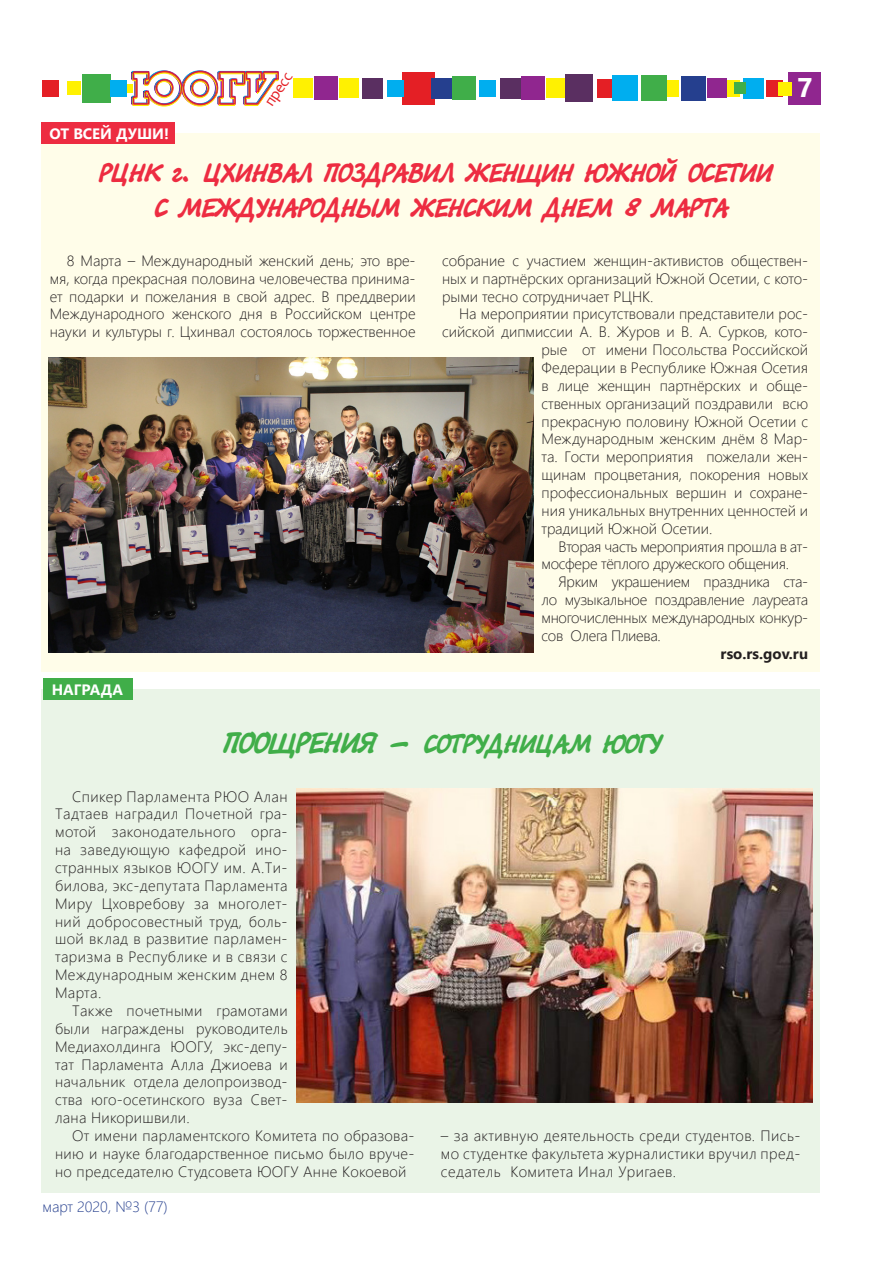
<style>
.page{position:relative;width:893px;height:1263px;background:#fff}
.page>*{position:absolute;margin:0;border:0;box-sizing:border-box;transform-origin:0 0}
.статьи{font:27px "Tagir CTT";color:#ed2c41}
.статьи-2{font:27px "Tagir CTT";color:#40ae49}
.t1{font:700 27px "Segoe UI";color:#fff}
.t2{font:15.75px "Candara";color:#e41f25}
.статьи-3{font:300 15px/17.9px "Segoe UI";color:#231f20;text-align:justify}
.статьи-4{font:300 15px/17.9px "Segoe UI";letter-spacing:-.02em;color:#231f20}
.статьи-5{font:700 15px "Segoe UI";color:#fff}
.t3{font:300 15px "Segoe UI";color:#253f8e}
.статьи-6{font:700 15px "Segoe UI";color:#231f20}
.s1{font-size:30px}
</style>
<div class="page">
<div style="left:788px;top:72px;width:33px;height:33px;background:#90268f"></div>
<div style="left:402px;top:72px;width:33px;height:33px;background:#e41f25"></div>
<div style="left:339px;top:79px;width:20px;height:19px;background:#fff101"></div>
<div style="left:124px;top:84px;width:9px;height:9px;background:#fff101"></div>
<div style="left:500px;top:78px;width:20px;height:21px;background:#5a2f61"></div>
<div style="left:362px;top:78px;width:21px;height:21px;background:#5a2f61"></div>
<div style="left:479px;top:80px;width:16px;height:17px;background:#00aeef"></div>
<div style="left:387px;top:80px;width:17px;height:17px;background:#00aeef"></div>
<div style="left:431px;top:78px;width:21px;height:21px;background:#253f8e"></div>
<div style="left:452px;top:76px;width:24px;height:24px;background:#40ae49"></div>
<div style="left:521px;top:77px;width:24px;height:23px;background:#90268f"></div>
<div style="left:314px;top:77px;width:24px;height:23px;background:#90268f"></div>
<div style="left:546px;top:79px;width:20px;height:19px;background:#fff101"></div>
<div style="left:294px;top:79px;width:19px;height:19px;background:#fff101"></div>
<div style="left:565px;top:74px;width:28px;height:28px;background:#5a2f61"></div>
<div style="left:597px;top:79px;width:19px;height:19px;background:#e41f25"></div>
<div style="left:612px;top:75px;width:26px;height:26px;background:#00aeef"></div>
<div style="left:743px;top:78px;width:21px;height:21px;background:#00aeef"></div>
<div style="left:663px;top:80px;width:16px;height:17px;background:#fff101"></div>
<div style="left:723px;top:80px;width:17px;height:17px;background:#fff101"></div>
<div style="left:681px;top:76px;width:25px;height:25px;background:#253f8e"></div>
<div style="left:641px;top:75px;width:26px;height:26px;background:#40ae49"></div>
<div style="left:82px;top:74px;width:29px;height:29px;background:#40ae49"></div>
<div style="left:734px;top:82px;width:12px;height:12px;background:#40ae49"></div>
<div style="left:767px;top:80px;width:16px;height:17px;background:#e41f25"></div>
<div style="left:43px;top:80px;width:16px;height:17px;background:#e41f25"></div>
<div style="left:707px;top:79px;width:19px;height:19px;background:#90268f"></div>
<div style="left:778px;top:82px;width:14px;height:14px;background:#fff101"></div>
<div style="left:67px;top:82px;width:14px;height:13px;background:#fff101"></div>
<img style="left:131px;top:70px;width:148px;height:36px">
<div style="left:110px;top:80px;width:17px;height:17px;background:#00aeef"></div>
<div style="left:41px;top:133px;width:778px;height:539px;background:#fffde9"></div>
<div style="left:41px;top:122px;width:134px;height:22px;background:#ed2c41"></div>
<div style="left:41px;top:689px;width:778px;height:504px;background:#eaf4e7"></div>
<div style="left:43px;top:678px;width:90px;height:21px;background:#40ae49"></div>
<img style="left:296px;top:789px;width:516px;height:314px">
<img style="left:49px;top:358px;width:484px;height:294px">
<p class="статьи-5" style="left:50px;top:119px;width:121px">ОТ ВСЕЙ ДУШИ!</p>
<p class="t2" style="left:260px;top:99px;width:39px;rotate:-56deg">пресс</p>
<h1 class="t1" style="left:797px;top:62px;width:17px">7</h1>
<p class="статьи" style="left:98px;top:156px;width:675px">РЦНК г. ЦХИНВАЛ ПОЗДРАВИЛ ЖЕНЩИН ЮЖНОЙ ОСЕТИИ</p>
<p class="статьи" style="left:154px;top:192px;width:575px">С МЕЖДУНАРОДНЫМ ЖЕНСКИМ ДНЕМ 8 МАРТА</p>
<p class="статьи-3" style="left:50px;top:250px;width:367px;text-indent:17px">8 Марта – Международный женский день; это вре&shy;мя, когда прекрасная половина человечества принима&shy;ет подарки и пожелания в свой адрес. В преддверии Международного женского дня в Российском центре науки и культуры г. Цхинвал состоялось торжественное</p>
<p class="статьи-3" style="left:442px;top:250px;width:367px">собрание с участием женщин-активистов обществен&shy;ных и партнёрских организаций Южной Осетии, с кото&shy;рыми тесно сотрудничает РЦНК.</p>
<p class="статьи-3" style="left:459px;top:304px;width:350px">На мероприятии присутствовали представители рос-</p>
<p class="статьи-3" style="left:442px;top:321px;width:367px">сийской дипмиссии А. В. Журов и В. А. Сурков, кото-</p>
<p class="статьи-3" style="left:542px;top:339px;width:268px">рые от имени Посольства Российской</p>
<p class="статьи-3" style="left:542px;top:357px;width:268px">Федерации в Республике Южная Осетия</p>
<p class="статьи-3" style="left:542px;top:375px;width:268px">в лице женщин партнёрских и обще-</p>
<p class="статьи-3" style="left:542px;top:393px;width:268px">ственных организаций поздравили всю</p>
<p class="статьи-3" style="left:542px;top:411px;width:268px">прекрасную половину Южной Осетии с</p>
<p class="статьи-3" style="left:542px;top:429px;width:268px">Международным женским днём 8 Мар-</p>
<p class="статьи-3" style="left:542px;top:446px;width:268px">та. Гости мероприятия пожелали жен-</p>
<p class="статьи-3" style="left:542px;top:464px;width:268px">щинам процветания, покорения новых</p>
<p class="статьи-3" style="left:542px;top:482px;width:268px">профессиональных вершин и сохране-</p>
<p class="статьи-3" style="left:542px;top:500px;width:268px">ния уникальных внутренних ценностей и</p>
<p class="статьи-3" style="left:542px;top:518px;width:172px">традиций Южной Осетии.</p>
<p class="статьи-4" style="left:542px;top:536px;width:268px;text-indent:17px">Вторая часть мероприятия прошла в ат&shy;мосфере тёплого дружеского общения.</p>
<p class="статьи-3" style="left:542px;top:572px;width:268px;text-indent:17px">Ярким украшением праздника ста&shy;ло музыкальное поздравление лауреата многочисленных международных конкур&shy;сов Олега Плиева.</p>
<p class="статьи-6" style="left:721px;top:639px;width:89px">rso.rs.gov.ru</p>
<p class="статьи-5" style="left:52px;top:675px;width:73px">НАГРАДА</p>
<p class="статьи-2" style="left:223px;top:728px;width:439px"><span class="s1">ПООЩРЕНИЯ -</span> СОТРУДНИЦАМ ЮОГУ</p>
<p class="статьи-3" style="left:55px;top:786px;width:234px;text-indent:17px">Спикер Парламента РЮО Алан Тадтаев наградил Почетной гра&shy;мотой законодательного орга&shy;на заведующую кафедрой ино&shy;странных языков ЮОГУ им. А.Ти&shy;билова, экс-депутата Парламента Миру Цховребову за многолет&shy;ний добросовестный труд, боль&shy;шой вклад в развитие парламен&shy;таризма в Республике и в связи с Международным женским днем 8<br>Марта.</p>
<p class="статьи-3" style="left:55px;top:1000px;width:234px;text-indent:17px">Также почетными грамотами были награждены руководитель Медиахолдинга ЮОГУ, экс-депу&shy;тат Парламента Алла Джиоева и начальник отдела делопроизвод&shy;ства юго-осетинского вуза Свет&shy;лана Никоришвили.</p>
<p class="статьи-3" style="left:55px;top:1125px;width:361px;text-indent:17px">От имени парламентского Комитета по образова&shy;нию и науке благодарственное письмо было вруче&shy;но председателю Студсовета ЮОГУ Анне Кокоевой</p>
<p class="статьи-3" style="left:441px;top:1125px;width:361px">– за активную деятельность среди студентов. Пись&shy;мо студентке факультета журналистики вручил пред&shy;седатель Комитета Инал Уригаев.</p>
<p class="t3" style="left:43px;top:1193px;width:127px">март 2020, №3 (77)</p>
</div>
